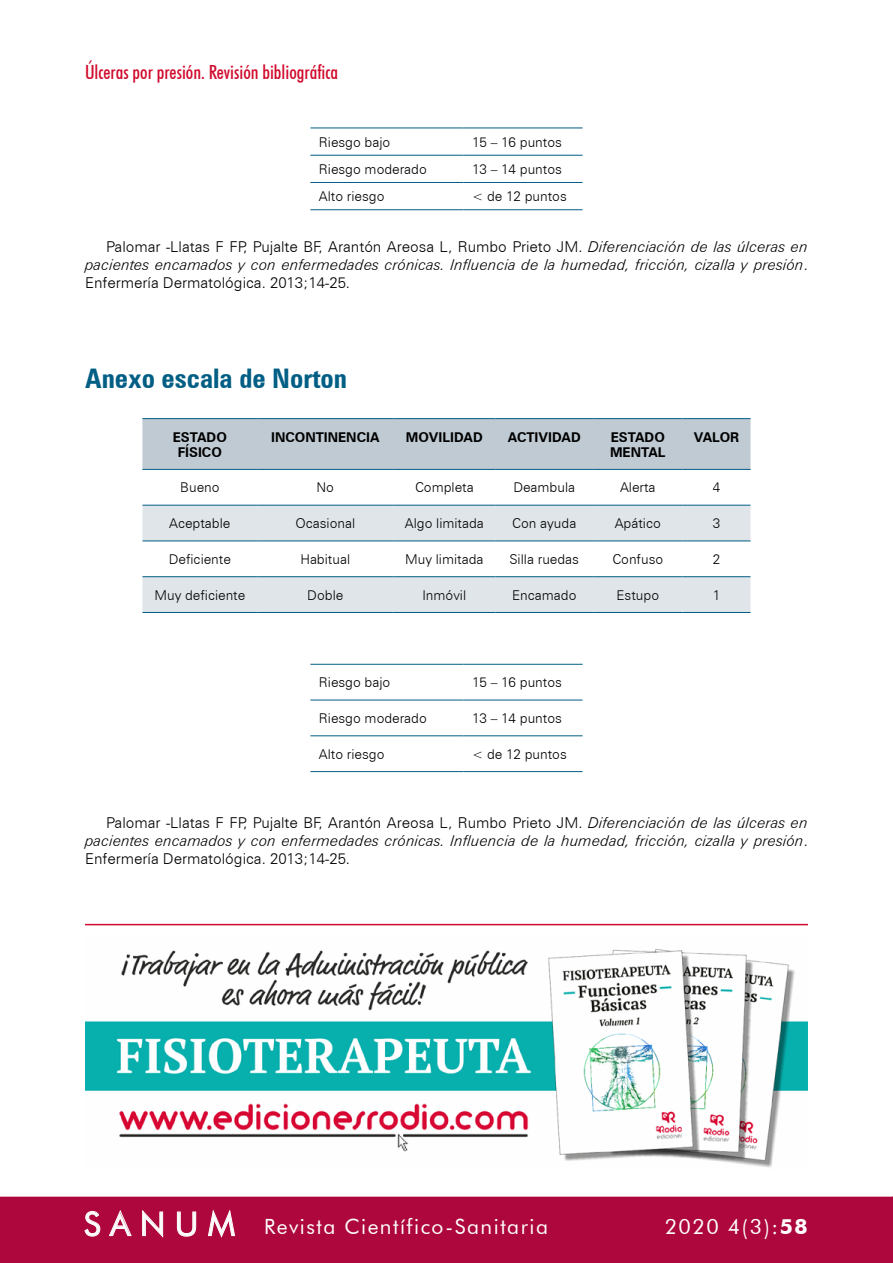
<style>
.page{position:relative;width:893px;height:1263px;background:#fff}
.page>*{position:absolute;margin:0;border:0;box-sizing:border-box;transform-origin:0 0}
.t1{font:700 condensed 27px "Zurich BT";color:#005e85}
.t2{font:21px "Futura BT";letter-spacing:.07em;color:#fff}
.t3{font:500 condensed 19.5px "Futura BT";color:#d00a2c}
.t4{font:italic 300 15px/18px "Zurich BT";color:#000;text-align:justify}
.t5{font:300 13.5px "Zurich BT";color:#000}
.t6{font:700 13.5px/15px "Zurich BT";color:#000;text-align:center}
.s1{font-style:normal}
.s2{font-size:33px}
.s3{font-weight:700}
</style>
<div class="page">
<div style="left:0;top:1197px;width:893px;height:66px;background:#ad073d"></div>
<hr style="left:310px;top:155px;width:153px;height:1px;background:#005e85">
<hr style="left:463px;top:155px;width:120px;height:1px;background:#005e85">
<hr style="left:310px;top:182px;width:153px;height:1px;background:#005e85">
<hr style="left:463px;top:182px;width:120px;height:1px;background:#005e85">
<hr style="left:310px;top:128px;width:153px;height:1px;background:#005e85">
<hr style="left:463px;top:128px;width:120px;height:1px;background:#005e85">
<hr style="left:310px;top:209px;width:153px;height:1px;background:#005e85">
<hr style="left:463px;top:209px;width:120px;height:1px;background:#005e85">
<div style="left:142px;top:419px;width:608px;height:50px;background:#bfcad2"></div>
<svg style="left:142px;top:506px;width:608px;height:106px;fill:#e0e5e9"></svg>
<hr style="left:142px;top:418px;width:115px;height:1px;background:#005e85">
<hr style="left:257px;top:418px;width:136px;height:1px;background:#005e85">
<hr style="left:393px;top:418px;width:102px;height:1px;background:#005e85">
<hr style="left:495px;top:418px;width:98px;height:1px;background:#005e85">
<hr style="left:593px;top:418px;width:89px;height:1px;background:#005e85">
<hr style="left:682px;top:418px;width:68px;height:1px;background:#005e85">
<hr style="left:142px;top:469px;width:115px;height:1px;background:#005e85">
<hr style="left:257px;top:469px;width:136px;height:1px;background:#005e85">
<hr style="left:393px;top:469px;width:102px;height:1px;background:#005e85">
<hr style="left:495px;top:469px;width:98px;height:1px;background:#005e85">
<hr style="left:593px;top:469px;width:89px;height:1px;background:#005e85">
<hr style="left:682px;top:469px;width:68px;height:1px;background:#005e85">
<hr style="left:142px;top:505px;width:115px;height:1px;background:#005e85">
<hr style="left:257px;top:505px;width:136px;height:1px;background:#005e85">
<hr style="left:393px;top:505px;width:102px;height:1px;background:#005e85">
<hr style="left:495px;top:505px;width:98px;height:1px;background:#005e85">
<hr style="left:593px;top:505px;width:89px;height:1px;background:#005e85">
<hr style="left:682px;top:505px;width:68px;height:1px;background:#005e85">
<hr style="left:142px;top:541px;width:115px;height:1px;background:#005e85">
<hr style="left:257px;top:541px;width:136px;height:1px;background:#005e85">
<hr style="left:393px;top:541px;width:102px;height:1px;background:#005e85">
<hr style="left:495px;top:541px;width:98px;height:1px;background:#005e85">
<hr style="left:593px;top:541px;width:89px;height:1px;background:#005e85">
<hr style="left:682px;top:541px;width:68px;height:1px;background:#005e85">
<hr style="left:142px;top:576px;width:115px;height:1px;background:#005e85">
<hr style="left:257px;top:576px;width:136px;height:1px;background:#005e85">
<hr style="left:393px;top:576px;width:102px;height:1px;background:#005e85">
<hr style="left:495px;top:576px;width:98px;height:1px;background:#005e85">
<hr style="left:593px;top:576px;width:89px;height:1px;background:#005e85">
<hr style="left:682px;top:576px;width:68px;height:1px;background:#005e85">
<hr style="left:142px;top:612px;width:115px;height:1px;background:#005e85">
<hr style="left:257px;top:612px;width:136px;height:1px;background:#005e85">
<hr style="left:393px;top:612px;width:102px;height:1px;background:#005e85">
<hr style="left:495px;top:612px;width:98px;height:1px;background:#005e85">
<hr style="left:593px;top:612px;width:89px;height:1px;background:#005e85">
<hr style="left:682px;top:612px;width:68px;height:1px;background:#005e85">
<hr style="left:310px;top:700px;width:153px;height:1px;background:#005e85">
<hr style="left:463px;top:700px;width:120px;height:1px;background:#005e85">
<hr style="left:310px;top:735px;width:153px;height:1px;background:#005e85">
<hr style="left:463px;top:735px;width:120px;height:1px;background:#005e85">
<hr style="left:310px;top:664px;width:153px;height:1px;background:#005e85">
<hr style="left:463px;top:664px;width:120px;height:1px;background:#005e85">
<hr style="left:310px;top:771px;width:153px;height:1px;background:#005e85">
<hr style="left:463px;top:771px;width:120px;height:1px;background:#005e85">
<img style="left:85px;top:948px;width:723px;height:220px">
<hr style="left:85px;top:924px;width:723px;height:1px;background:#d00a2c">
<h3 class="t3" style="left:85px;top:60px;width:255px">Úlceras por presión. Revisión bibliográfica</h3>
<p class="t5" style="left:319px;top:134px;width:73px">Riesgo bajo</p>
<p class="t5" style="left:472px;top:134px;width:91px">15 – 16 puntos</p>
<p class="t5" style="left:319px;top:161px;width:109px">Riesgo moderado</p>
<p class="t5" style="left:472px;top:161px;width:91px">13 – 14 puntos</p>
<p class="t5" style="left:319px;top:188px;width:67px">Alto riesgo</p>
<p class="t5" style="left:472px;top:188px;width:96px">&lt; de 12 puntos</p>
<p class="t4" style="left:85px;top:238px;width:724px;text-indent:21px"><span class="s1">Palomar -Llatas F FP, Pujalte BF, Arantón Areosa L, Rumbo Prieto JM.</span> Diferenciación de las úlceras en pacientes encamados y con enfermedades crónicas. Influencia de la humedad, fricción, cizalla y presión<span class="s1">.<br>Enfermería Dermatológica. 2013;14-25.</span></p>
<h1 class="t1" style="left:85px;top:362px;width:264px">Anexo escala de Norton</h1>
<p class="t6" style="left:173px;top:429px;width:56px">ESTADO<br>FÍSICO</p>
<p class="t6" style="left:271px;top:429px;width:110px">INCONTINENCIA</p>
<p class="t6" style="left:406px;top:429px;width:78px">MOVILIDAD</p>
<p class="t6" style="left:508px;top:429px;width:74px">ACTIVIDAD</p>
<p class="t6" style="left:610px;top:429px;width:57px;text-align:left">ESTADO<br>MENTAL</p>
<p class="t6" style="left:694px;top:429px;width:47px">VALOR</p>
<p class="t5" style="left:180px;top:479px;width:41px">Bueno</p>
<p class="t5" style="left:316px;top:479px;width:19px">No</p>
<p class="t5" style="left:415px;top:479px;width:60px">Completa</p>
<p class="t5" style="left:513px;top:479px;width:63px">Deambula</p>
<p class="t5" style="left:620px;top:479px;width:37px">Alerta</p>
<p class="t5" style="left:713px;top:479px;width:9px">4</p>
<p class="t5" style="left:169px;top:515px;width:63px">Aceptable</p>
<p class="t5" style="left:295px;top:515px;width:61px">Ocasional</p>
<p class="t5" style="left:405px;top:515px;width:81px">Algo limitada</p>
<p class="t5" style="left:512px;top:515px;width:66px">Con ayuda</p>
<p class="t5" style="left:615px;top:515px;width:48px">Apático</p>
<p class="t5" style="left:713px;top:515px;width:9px">3</p>
<p class="t5" style="left:169px;top:551px;width:63px">Deficiente</p>
<p class="t5" style="left:300px;top:551px;width:51px">Habitual</p>
<p class="t5" style="left:405px;top:551px;width:80px">Muy limitada</p>
<p class="t5" style="left:509px;top:551px;width:71px">Silla ruedas</p>
<p class="t5" style="left:612px;top:551px;width:52px">Confuso</p>
<p class="t5" style="left:713px;top:551px;width:9px">2</p>
<p class="t5" style="left:154px;top:587px;width:92px">Muy deficiente</p>
<p class="t5" style="left:307px;top:587px;width:37px">Doble</p>
<p class="t5" style="left:422px;top:587px;width:45px">Inmóvil</p>
<p class="t5" style="left:512px;top:587px;width:66px">Encamado</p>
<p class="t5" style="left:616px;top:587px;width:44px">Estupo</p>
<p class="t5" style="left:713px;top:587px;width:9px">1</p>
<p class="t5" style="left:319px;top:674px;width:73px">Riesgo bajo</p>
<p class="t5" style="left:472px;top:674px;width:91px">15 – 16 puntos</p>
<p class="t5" style="left:319px;top:710px;width:109px">Riesgo moderado</p>
<p class="t5" style="left:472px;top:710px;width:91px">13 – 14 puntos</p>
<p class="t5" style="left:319px;top:746px;width:67px">Alto riesgo</p>
<p class="t5" style="left:472px;top:746px;width:96px">&lt; de 12 puntos</p>
<p class="t4" style="left:85px;top:814px;width:724px;text-indent:21px"><span class="s1">Palomar -Llatas F FP, Pujalte BF, Arantón Areosa L, Rumbo Prieto JM.</span> Diferenciación de las úlceras en pacientes encamados y con enfermedades crónicas. Influencia de la humedad, fricción, cizalla y presión<span class="s1">.<br>Enfermería Dermatológica. 2013;14-25.</span></p>
<h2 class="t2" style="left:84px;top:1214px;width:466px"><span class="s2">S A N U M</span> Revista Científico-Sanitaria</h2>
<h2 class="t2" style="left:665px;top:1214px;width:144px">2020 4(3):<span class="s3">58</span></h2>
</div>
